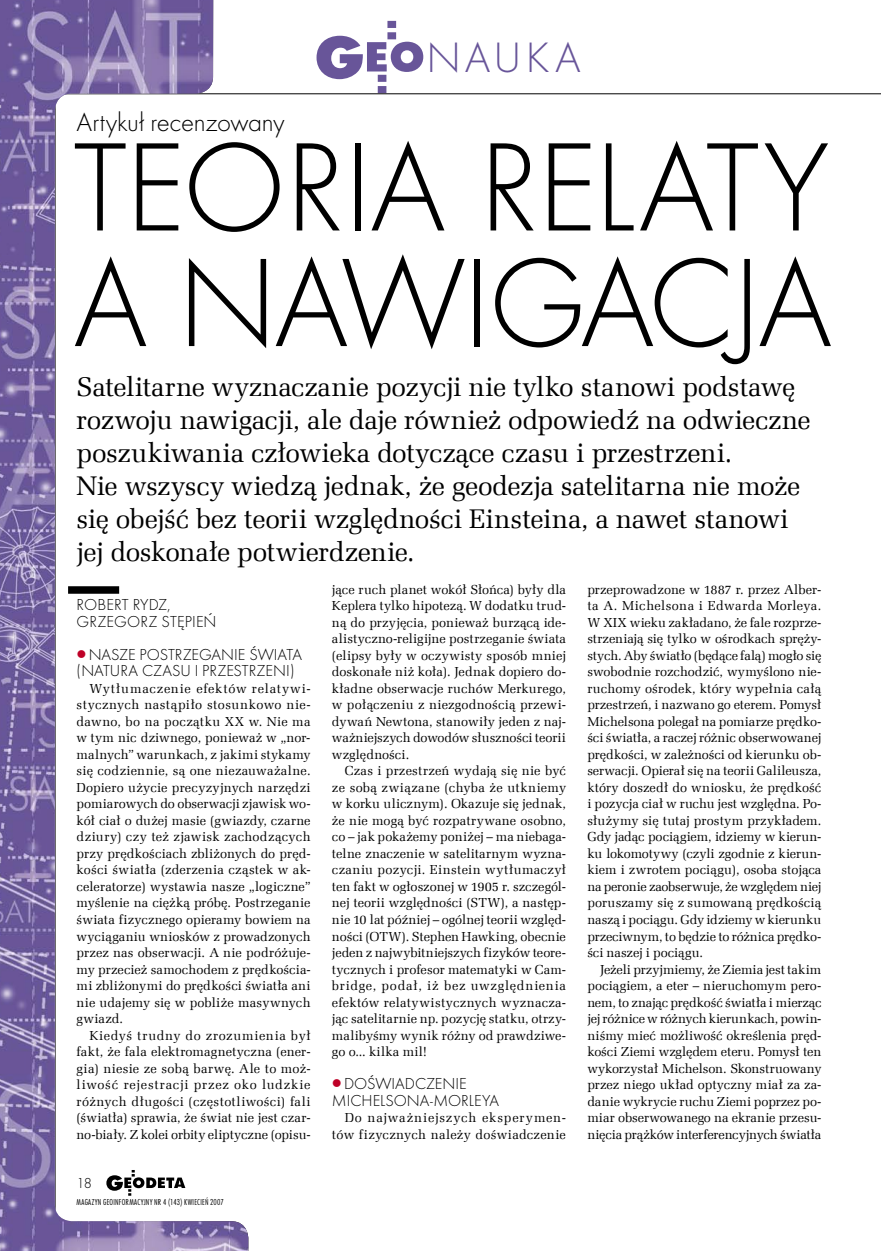
<style>
.page{position:relative;width:881px;height:1251px;background:#fff}
.page>*{position:absolute;margin:0;border:0;box-sizing:border-box;transform-origin:0 0}
.tytul95_88{font:130.5px/115.5px "Futura TEE Ligh";letter-spacing:-.025em;color:#000}
.pagina_gora{font:44.1px "Futura TEE Ligh";letter-spacing:.09em;color:#685599}
.lead18_22{font:27px/33px "Zapf Ellipt EU";letter-spacing:-.015em;color:#000}
.nadtytul18_22{font:27px "Futura TEE Ligh";letter-spacing:-.01em;color:#000}
.srodtytul{font:16.5px/16.5px "Futura TEE Ligh";letter-spacing:-.005em;color:#000}
.autor{font:16.5px/16.5px "Futura TEE Ligh";letter-spacing:.005em;color:#000}
.tekst_literacki_8_7_11{font:15px "Futura TEE Ligh";color:#000}
.tekst_literacki_8_7_11-2{font:13.05px/16.5px "Zapf Ellipt EU";letter-spacing:.005em;color:#000;text-align:justify}
.tekst_literacki_8_7_11-3{font:13.05px/16.5px "Zapf Ellipt EU";letter-spacing:.045em;color:#000;text-align:right}
.t1{font:9px "Futura TEE Ligh Cond";letter-spacing:.025em;color:#000}
.s1{color:#be0027}
</style>
<div class="page">
<svg style="left:316px;top:21px;width:107px;height:72px"></svg>
<hr style="left:55px;top:93px;width:825px;height:1px;background:#000">
<img style="left:0;top:0;width:248px;height:1250px">
<svg style="left:106px;top:1169px;width:79px;height:26px"></svg>
<div style="left:68px;top:586px;width:51px;height:7px;background:#000"></div>
<p class="pagina_gora" style="left:426px;top:32px;width:156px">NAUKA</p>
<p class="nadtytul18_22" style="left:77px;top:107px;width:209px">Artykuł recenzowany</p>
<p class="tytul95_88" style="left:73px;top:130px;width:760px">TEORIA RELATY<br>A NAWIGACJA</p>
<p class="lead18_22" style="left:77px;top:370px;width:735px">Satelitarne wyznaczanie pozycji nie tylko stanowi podstawę rozwoju nawigacji, ale daje również odpowiedź na odwieczne poszukiwania człowieka dotyczące czasu i przestrzeni.</p>
<p class="lead18_22" style="left:77px;top:469px;width:725px">Nie wszyscy wiedzą jednak, że geodezja satelitarna nie może się obejść bez teorii względności Einsteina, a nawet stanowi jej doskonałe potwierdzenie.</p>
<p class="autor" style="left:77px;top:596px;width:141px">ROBERT RYDZ,<br>GRZEGORZ STĘPIEŃ</p>
<p class="srodtytul" style="left:77px;top:646px;width:227px"><span class="s1">●</span>NASZE POSTRZEGANIE ŚWIATA (NATURA CZASU I PRZESTRZENI)</p>
<p class="tekst_literacki_8_7_11-2" style="left:77px;top:680px;width:235px;text-indent:13px">Wytłumaczenie efektów relatywi&shy;stycznych nastąpiło stosunkowo nie&shy;dawno, bo na początku XX w. Nie ma w tym nic dziwnego, ponieważ w „nor&shy;malnych” warunkach, z jakimi stykamy się codziennie, są one niezauważalne.<br>Dopiero użycie precyzyjnych narzędzi pomiarowych do obserwacji zjawisk wo&shy;kół ciał o dużej masie (gwiazdy, czarne dziury) czy też zjawisk zachodzących przy prędkościach zbliżonych do pręd&shy;kości światła (zderzenia cząstek w ak&shy;celeratorze) wystawia nasze „logiczne” myślenie na ciężką próbę. Postrzeganie świata fizycznego opieramy bowiem na wyciąganiu wniosków z prowadzonych przez nas obserwacji. A nie podróżuje&shy;my przecież samochodem z prędkościa&shy;mi zbliżonymi do prędkości światła ani nie udajemy się w pobliże masywnych gwiazd.</p>
<p class="tekst_literacki_8_7_11-2" style="left:77px;top:1026px;width:235px;text-indent:13px">Kiedyś trudny do zrozumienia był fakt, że fala elektromagnetyczna (ener&shy;gia) niesie ze sobą barwę. Ale to moż&shy;liwość rejestracji przez oko ludzkie różnych długości (częstotliwości) fali (światła) sprawia, że świat nie jest czar&shy;no-biały. Z kolei orbity eliptyczne (opisu-</p>
<p class="tekst_literacki_8_7_11" style="left:77px;top:1174px;width:17px">18</p>
<p class="t1" style="left:77px;top:1196px;width:149px">MAGAZYN GEOINFORMACYJNY NR 4 (143) KWIECIEŃ 2007</p>
<p class="tekst_literacki_8_7_11-2" style="left:332px;top:581px;width:235px">jące ruch planet wokół Słońca) były dla Keplera tylko hipotezą. W dodatku trud&shy;ną do przyjęcia, ponieważ burzącą ide&shy;alistyczno-religijne postrzeganie świata (elipsy były w oczywisty sposób mniej doskonałe niż koła). Jednak dopiero do&shy;kładne obserwacje ruchów Merkurego, w połączeniu z niezgodnością przewi&shy;dywań Newtona, stanowiły jeden z naj&shy;ważniejszych dowodów słuszności teorii względności.</p>
<p class="tekst_literacki_8_7_11-2" style="left:332px;top:762px;width:236px;text-indent:13px">Czas i przestrzeń wydają się nie być ze sobą związane (chyba że utkniemy w korku ulicznym). Okazuje się jednak, że nie mogą być rozpatrywane osobno, co – jak pokażemy poniżej – ma niebaga&shy;telne znaczenie w satelitarnym wyzna&shy;czaniu pozycji. Einstein wytłumaczył ten fakt w ogłoszonej w 1905 r. szczegól&shy;nej teorii względności (STW), a następ&shy;nie 10 lat później – ogólnej teorii względ&shy;ności (OTW). Stephen Hawking, obecnie jeden z najwybitniejszych fizyków teore&shy;tycznych i profesor matematyki w Cam&shy;bridge, podał, iż bez uwzględnienia efektów relatywistycznych wyznacza&shy;jąc satelitarnie np. pozycję statku, otrzy&shy;malibyśmy wynik różny od prawdziwe&shy;go o... kilka mil!</p>
<p class="srodtytul" style="left:332px;top:1075px;width:169px"><span class="s1">●</span>DOŚWIADCZENIE<br>MICHELSONA-MORLEYA</p>
<p class="tekst_literacki_8_7_11-3" style="left:332px;top:1109px;width:235px">Do najważniejszych eksperymen&shy;tów fizycznych należy doświadczenie</p>
<p class="tekst_literacki_8_7_11-2" style="left:587px;top:581px;width:235px">przeprowadzone w 1887 r. przez Alber&shy;ta A. Michelsona i Edwarda Morleya.<br>W XIX wieku zakładano, że fale rozprze&shy;strzeniają się tylko w ośrodkach spręży&shy;stych. Aby światło (będące falą) mogło się swobodnie rozchodzić, wymyślono nie&shy;ruchomy ośrodek, który wypełnia całą przestrzeń, i nazwano go eterem. Pomysł Michelsona polegał na pomiarze prędko&shy;ści światła, a raczej różnic obserwowanej prędkości, w zależności od kierunku ob&shy;serwacji. Opierał się na teorii Galileusza, który doszedł do wniosku, że prędkość i pozycja ciał w ruchu jest względna. Po&shy;służymy się tutaj prostym przykładem.<br>Gdy jadąc pociągiem, idziemy w kierun&shy;ku lokomotywy (czyli zgodnie z kierun&shy;kiem i zwrotem pociągu), osoba stojąca na peronie zaobserwuje, że względem niej poruszamy się z sumowaną prędkością naszą i pociągu. Gdy idziemy w kierunku przeciwnym, to będzie to różnica prędko&shy;ści naszej i pociągu.</p>
<p class="tekst_literacki_8_7_11-2" style="left:587px;top:960px;width:236px;text-indent:13px">Jeżeli przyjmiemy, że Ziemia jest takim pociągiem, a eter – nieruchomym pero&shy;nem, to znając prędkość światła i mierząc jej różnice w różnych kierunkach, powin&shy;niśmy mieć możliwość określenia pręd&shy;kości Ziemi względem eteru. Pomysł ten wykorzystał Michelson. Skonstruowany przez niego układ optyczny miał za za&shy;danie wykrycie ruchu Ziemi poprzez po&shy;miar obserwowanego na ekranie przesu&shy;nięcia prążków interferencyjnych światła</p>
</div>
